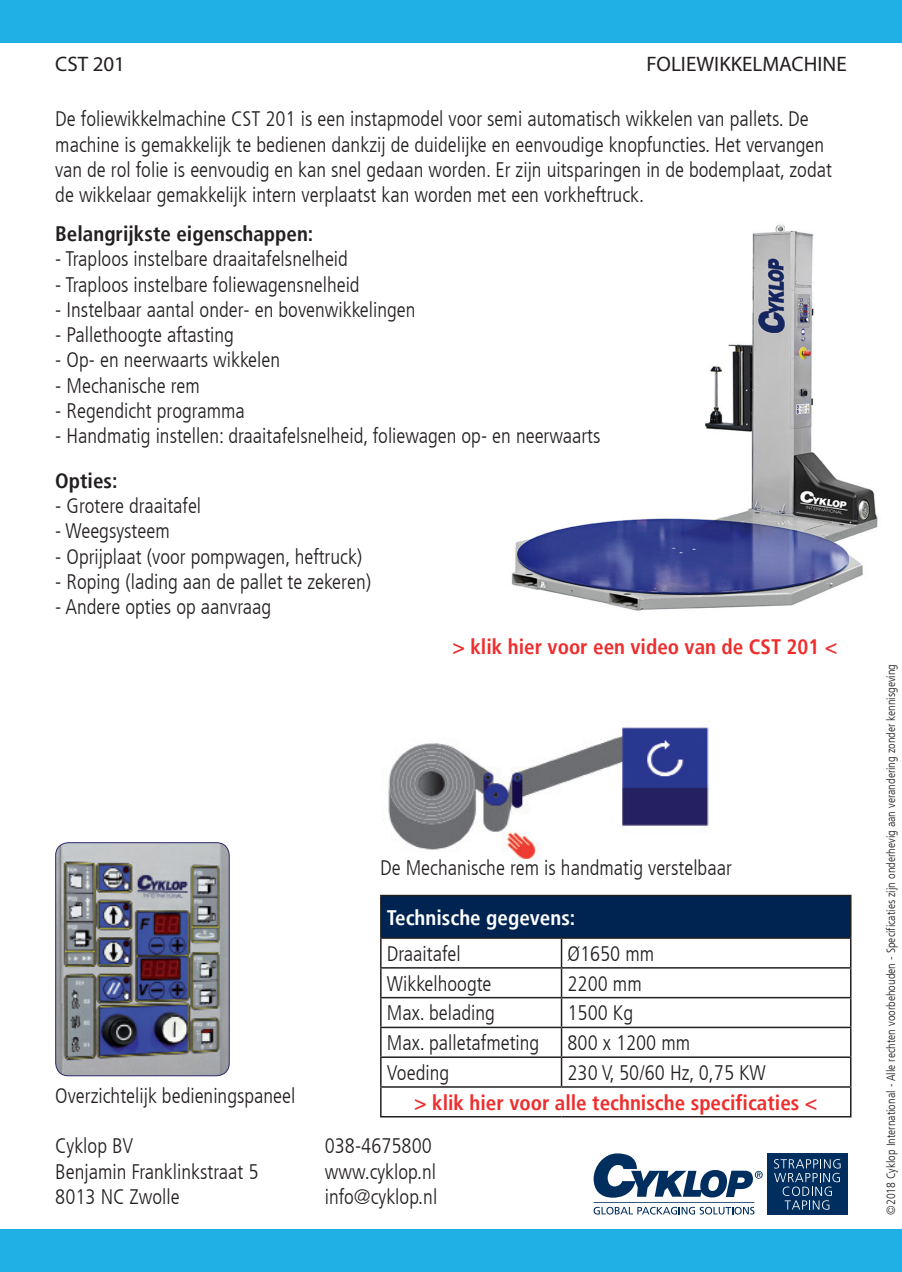
<style>
.page{position:relative;width:902px;height:1272px;background:#fff}
.page>*{position:absolute;margin:0;border:0;box-sizing:border-box;transform-origin:0 0}
.techDat_Tabelle{font:300 condensed 21px/25.2px "Frutiger LT";color:#231f20}
.techDat_Tabelle-2{font:700 condensed 21px "Frutiger LT";color:#ee2d2d}
.t1{font:700 condensed 21px "Frutiger LT";color:#231f20}
.t2{font:21px "Myriad Pro";color:#231f20}
.t3{font:700 condensed 21px "Frutiger LT";color:#fff}
.Copy_Image{font:300 condensed 12px "Frutiger LT";color:#231f20}
</style>
<div class="page">
<img style="left:511px;top:224px;width:367px;height:387px">
<div style="left:0;top:1229px;width:901px;height:42px;background:#1fb0e6"></div>
<div style="left:0;top:0;width:901px;height:43px;background:#1fb0e6"></div>
<div style="left:767px;top:1153px;width:80px;height:61px;background:#002e5e"></div>
<svg style="left:774px;top:1159px;width:66px;height:50px"></svg>
<svg style="left:593px;top:1153px;width:169px;height:61px"></svg>
<div style="left:381px;top:895px;width:469px;height:43px;background:#002451"></div>
<hr style="left:380px;top:894px;width:181px;height:2px;background:#231f20">
<hr style="left:380px;top:896px;width:1px;height:41px;background:#231f20">
<hr style="left:561px;top:894px;width:290px;height:2px;background:#231f20">
<hr style="left:849px;top:896px;width:2px;height:41px;background:#231f20">
<hr style="left:380px;top:937px;width:181px;height:1px;background:#231f20">
<hr style="left:561px;top:937px;width:290px;height:1px;background:#231f20">
<hr style="left:560px;top:938px;width:2px;height:29px;background:#231f20">
<hr style="left:849px;top:938px;width:2px;height:29px;background:#231f20">
<hr style="left:380px;top:967px;width:181px;height:1px;background:#231f20">
<hr style="left:561px;top:967px;width:290px;height:1px;background:#231f20">
<hr style="left:560px;top:968px;width:2px;height:28px;background:#231f20">
<hr style="left:849px;top:968px;width:2px;height:28px;background:#231f20">
<hr style="left:380px;top:996px;width:181px;height:2px;background:#231f20">
<hr style="left:561px;top:996px;width:290px;height:2px;background:#231f20">
<hr style="left:560px;top:998px;width:2px;height:28px;background:#231f20">
<hr style="left:849px;top:998px;width:2px;height:28px;background:#231f20">
<hr style="left:380px;top:1026px;width:181px;height:2px;background:#231f20">
<hr style="left:561px;top:1026px;width:290px;height:2px;background:#231f20">
<hr style="left:560px;top:1028px;width:2px;height:28px;background:#231f20">
<hr style="left:849px;top:1028px;width:2px;height:28px;background:#231f20">
<hr style="left:380px;top:1056px;width:181px;height:1px;background:#231f20">
<hr style="left:561px;top:1056px;width:290px;height:1px;background:#231f20">
<hr style="left:560px;top:1057px;width:2px;height:29px;background:#231f20">
<hr style="left:849px;top:1057px;width:2px;height:29px;background:#231f20">
<hr style="left:380px;top:1086px;width:181px;height:1px;background:#231f20">
<svg style="left:380px;top:938px;width:1px;height:177px"></svg>
<hr style="left:561px;top:1086px;width:290px;height:1px;background:#231f20">
<hr style="left:849px;top:1087px;width:2px;height:28px;background:#231f20">
<hr style="left:380px;top:1115px;width:181px;height:2px;background:#231f20">
<hr style="left:561px;top:1115px;width:290px;height:2px;background:#231f20">
<img style="left:388px;top:727px;width:321px;height:134px">
<img style="left:56px;top:842px;width:173px;height:233px">
<div style="left:55px;top:842px;width:174px;height:234px;border:1px solid #2a2769;border-radius:13px"></div>
<p class="t2" style="left:55px;top:51px;width:71px">CST 201</p>
<p class="techDat_Tabelle" style="left:55px;top:107px;width:778px">De foliewikkelmachine CST 201 is een instapmodel voor semi automatisch wikkelen van pallets. De machine is gemakkelijk te bedienen dankzij de duidelijke en eenvoudige knopfuncties. Het vervangen van de rol folie is eenvoudig en kan snel gedaan worden. Er zijn uitsparingen in de bodemplaat, zodat de wikkelaar gemakkelijk intern verplaatst kan worden met een vorkheftruck.</p>
<p class="t2" style="left:646px;top:51px;width:202px">FOLIEWIKKELMACHINE</p>
<p class="t1" style="left:55px;top:221px;width:259px">Belangrijkste eigenschappen:</p>
<p class="techDat_Tabelle" style="left:55px;top:247px;width:294px">- Traploos instelbare draaitafelsnelheid</p>
<p class="techDat_Tabelle" style="left:55px;top:272px;width:306px">- Traploos instelbare foliewagensnelheid</p>
<p class="techDat_Tabelle" style="left:55px;top:297px;width:362px">- Instelbaar aantal onder- en bovenwikkelingen</p>
<p class="techDat_Tabelle" style="left:55px;top:322px;width:180px">- Pallethoogte aftasting</p>
<p class="techDat_Tabelle" style="left:55px;top:348px;width:226px">- Op- en neerwaarts wikkelen</p>
<p class="techDat_Tabelle" style="left:55px;top:373px;width:146px">- Mechanische rem</p>
<p class="techDat_Tabelle" style="left:55px;top:398px;width:191px">- Regendicht programma</p>
<p class="techDat_Tabelle" style="left:55px;top:423px;width:546px">- Handmatig instellen: draaitafelsnelheid, foliewagen op- en neerwaarts</p>
<p class="t1" style="left:55px;top:468px;width:64px">Opties:</p>
<p class="techDat_Tabelle" style="left:55px;top:493px;width:147px">- Grotere draaitafel</p>
<p class="techDat_Tabelle" style="left:55px;top:519px;width:116px">- Weegsysteem</p>
<p class="techDat_Tabelle" style="left:55px;top:544px;width:308px">- Oprijplaat (voor pompwagen, heftruck)</p>
<p class="techDat_Tabelle" style="left:55px;top:569px;width:317px">- Roping (lading aan de pallet te zekeren)</p>
<p class="techDat_Tabelle" style="left:55px;top:594px;width:217px">- Andere opties op aanvraag</p>
<p class="techDat_Tabelle-2" style="left:452px;top:634px;width:386px">&gt; klik hier voor een video van de CST 201 &lt;</p>
<p class="techDat_Tabelle" style="left:55px;top:1083px;width:242px">Overzichtelijk bedieningspaneel</p>
<p class="techDat_Tabelle" style="left:380px;top:855px;width:353px">De Mechanische rem is handmatig verstelbaar</p>
<p class="t3" style="left:387px;top:904px;width:190px">Technische gegevens:</p>
<p class="techDat_Tabelle" style="left:387px;top:941px;width:75px">Draaitafel</p>
<p class="techDat_Tabelle" style="left:567px;top:941px;width:88px">Ø1650 mm</p>
<p class="techDat_Tabelle" style="left:387px;top:971px;width:106px">Wikkelhoogte</p>
<p class="techDat_Tabelle" style="left:567px;top:971px;width:76px">2200 mm</p>
<p class="techDat_Tabelle" style="left:387px;top:1000px;width:110px">Max. belading</p>
<p class="techDat_Tabelle" style="left:567px;top:1000px;width:67px">1500 Kg</p>
<p class="techDat_Tabelle" style="left:387px;top:1030px;width:154px">Max. palletafmeting</p>
<p class="techDat_Tabelle" style="left:567px;top:1030px;width:124px">800 x 1200 mm</p>
<p class="techDat_Tabelle" style="left:387px;top:1060px;width:64px">Voeding</p>
<p class="techDat_Tabelle" style="left:567px;top:1060px;width:200px">230 V, 50/60 Hz, 0,75 KW</p>
<p class="techDat_Tabelle-2" style="left:414px;top:1089px;width:405px">&gt; klik hier voor alle technische specificaties &lt;</p>
<p class="techDat_Tabelle" style="left:55px;top:1133px;width:80px">Cyklop BV</p>
<p class="techDat_Tabelle" style="left:55px;top:1158px;width:204px">Benjamin Franklinkstraat 5</p>
<p class="techDat_Tabelle" style="left:55px;top:1184px;width:126px">8013 NC Zwolle</p>
<p class="techDat_Tabelle" style="left:325px;top:1133px;width:109px">038-4675800</p>
<p class="techDat_Tabelle" style="left:325px;top:1158px;width:113px">www.cyklop.nl</p>
<p class="techDat_Tabelle" style="left:325px;top:1184px;width:114px">info@cyklop.nl</p>
<p class="Copy_Image" style="left:884px;top:1214px;width:552px;rotate:-90deg">©2018 Cyklop International - Alle rechten voorbehouden - Specificaties zijn onderhevig aan verandering zonder kennisgeving</p>
</div>
